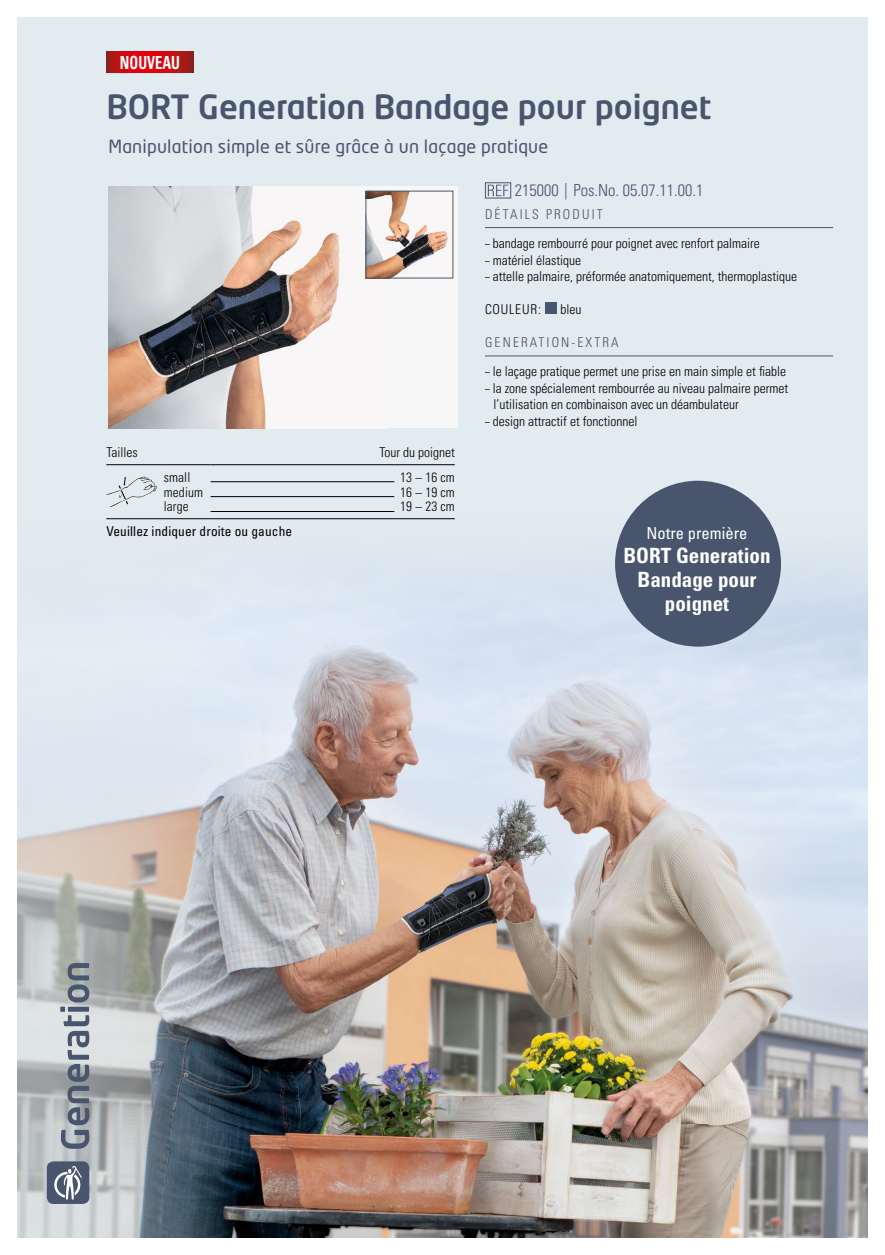
<style>
.page{position:relative;width:885px;height:1255px;background:#fff}
.page>*{position:absolute;margin:0;border:0;box-sizing:border-box;transform-origin:0 0}
.t1{font:500 33px "Neo Tech Pro";color:#48556c}
.t2{font:700 condensed 21px/24px "Univers LT Pro";color:#fff;text-align:center}
.t3{font:18px "Neo Tech Std";letter-spacing:.01em;color:#48556c}
.t4{font:700 condensed 18px "Univers LT Pro";color:#fff;scale:.8 1}
.t5{font:300 condensed 16.5px "Univers LT Pro";color:#48556c}
.t6{font:condensed 16.5px "Univers LT Pro";color:#fff}
.t7{font:300 condensed 13.5px/16.5px "Univers LT Pro";color:#000;scale:.7 1}
.t8{font:300 condensed 13.5px "Univers LT Pro";color:#000}
.t9{font:300 condensed 13.5px "Univers LT Pro";letter-spacing:.16em;color:#48556c}
.t10{font:condensed 13.5px "Univers LT Pro";letter-spacing:.01em;color:#000}
.t11{font:300 condensed 13.5px "Univers LT Pro";letter-spacing:.06em;color:#000}
</style>
<div class="page">
<div style="left:17px;top:17px;width:850px;height:1220px;background:#e2ebf0"></div>
<img style="left:17px;top:519px;width:850px;height:718px">
<div style="left:47px;top:1161px;width:42px;height:42px;background:#48556c;border-radius:7px"></div>
<svg style="left:54px;top:1165px;width:28px;height:34px"></svg>
<svg style="left:60px;top:963px;width:29px;height:185px"></svg>
<div style="left:109px;top:187px;width:348px;height:241px;background:#f8f7f7"></div>
<img style="left:109px;top:187px;width:277px;height:241px">
<img style="left:368px;top:193px;width:80px;height:83px">
<div style="left:366px;top:191px;width:87px;height:87px;border:1px solid #48556c"></div>
<hr style="left:485px;top:227px;width:348px;height:1px;background:#48556c">
<hr style="left:485px;top:355px;width:348px;height:1px;background:#48556c">
<div style="left:545px;top:302px;width:12px;height:12px;background:#48556c"></div>
<svg style="left:487px;top:185px;width:21px;height:11px"></svg>
<div style="left:485px;top:182px;width:26px;height:16px;border:1px solid #48556c"></div>
<svg style="left:106px;top:476px;width:51px;height:31px"></svg>
<hr style="left:106px;top:518px;width:58px;height:1px;background:#000">
<hr style="left:164px;top:518px;width:46px;height:1px;background:#000">
<hr style="left:210px;top:518px;width:184px;height:1px;background:#000">
<hr style="left:394px;top:518px;width:61px;height:1px;background:#000">
<hr style="left:210px;top:511px;width:184px;height:1px;background:#000">
<hr style="left:210px;top:481px;width:184px;height:1px;background:#000">
<hr style="left:210px;top:496px;width:184px;height:1px;background:#000">
<hr style="left:106px;top:464px;width:58px;height:1px;background:#000">
<hr style="left:164px;top:464px;width:46px;height:1px;background:#000">
<hr style="left:210px;top:464px;width:184px;height:1px;background:#000">
<hr style="left:394px;top:464px;width:61px;height:1px;background:#000">
<svg style="left:106px;top:51px;width:87px;height:21px;background:#c70c11"></svg>
<div style="left:615px;top:480px;width:166px;height:166px;background:#48556c;border-radius:50%"></div>
<h3 class="t4" style="left:120px;top:51px;width:77px">NOUVEAU</h3>
<h1 class="t1" style="left:106px;top:86px;width:606px">BORT Generation Bandage pour poignet</h1>
<h3 class="t3" style="left:108px;top:135px;width:441px">Manipulation simple et sûre grâce à un laçage pratique</h3>
<p class="t5" style="left:514px;top:179px;width:190px">215000 | Pos.No. 05.07.11.00.1</p>
<p class="t8" style="left:106px;top:443px;width:33px">Tailles</p>
<p class="t8" style="left:379px;top:443px;width:77px">Tour du poignet</p>
<p class="t8" style="left:164px;top:468px;width:28px">small</p>
<p class="t8" style="left:400px;top:468px;width:56px">13 – 16 cm</p>
<p class="t8" style="left:164px;top:482px;width:41px">medium</p>
<p class="t8" style="left:400px;top:482px;width:56px">16 – 19 cm</p>
<p class="t8" style="left:164px;top:497px;width:27px">large</p>
<p class="t8" style="left:400px;top:497px;width:56px">19 – 23 cm</p>
<p class="t10" style="left:106px;top:522px;width:187px">Veuillez indiquer droite ou gauche</p>
<p class="t9" style="left:485px;top:205px;width:119px">DÉTAILS PRODUIT</p>
<p class="t7" style="left:485px;top:234px;width:394px">– bandage rembourré pour poignet avec renfort palmaire</p>
<p class="t7" style="left:485px;top:251px;width:139px">– matériel élastique</p>
<p class="t7" style="left:485px;top:267px;width:447px">– attelle palmaire, préformée anatomiquement, thermoplastique</p>
<p class="t11" style="left:485px;top:300px;width:57px">COULEUR:</p>
<p class="t8" style="left:560px;top:300px;width:22px">bleu</p>
<p class="t9" style="left:485px;top:333px;width:135px">GENERATION-EXTRA</p>
<p class="t7" style="left:485px;top:362px;width:431px">– le laçage pratique permet une prise en main simple et fiable</p>
<p class="t7" style="left:493px;top:379px;width:422px;text-indent:-9px">– la zone spécialement rembourrée au niveau palmaire permet l’utilisation en combinaison avec un déambulateur</p>
<p class="t7" style="left:485px;top:412px;width:219px">– design attractif et fonctionnel</p>
<p class="t6" style="left:646px;top:522px;width:102px">Notre première</p>
<h2 class="t2" style="left:623px;top:543px;width:148px">BORT Generation<br>Bandage pour poignet</h2>
</div>
